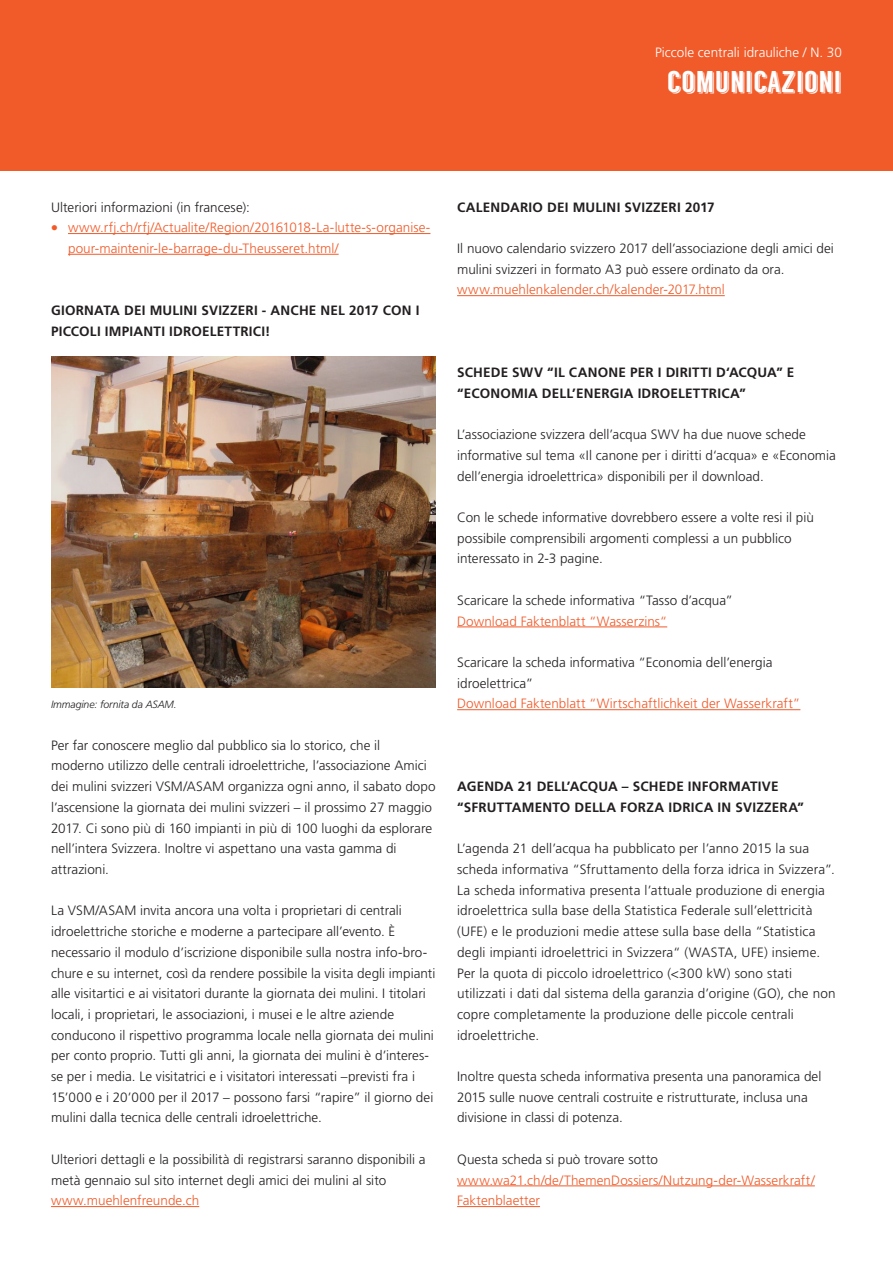
<style>
.page{position:relative;width:893px;height:1263px;background:#fff}
.page>*{position:absolute;margin:0;border:0;box-sizing:border-box;transform-origin:0 0}
.Merkblattzwischentit{font:30px "Langdon";color:#fff}
.Fliesstext{font:300 13.5px/20.7px "Frutiger LT Std";letter-spacing:.005em;color:#231f20}
.Paragraphentitel{font:700 13.5px/20.7px "Frutiger LT Std";letter-spacing:.015em;color:#231f20}
.Fliesstext-2{font:300 13.5px/20.7px "Frutiger LT Std";letter-spacing:.005em;color:#f15b2a}
.Indent_01{font:300 13.5px/20.7px "Frutiger LT Std";color:#f15b2a}
.Zielpublikum{font:300 13.5px "Frutiger LT Std";color:#fff}
.Legende{font:italic 300 10.5px "Frutiger LT Std";letter-spacing:-.01em;color:#231f20}
.s1{color:#f15b2a}
.s2{color:#231f20}
</style>
<div class="page">
<div style="left:0;top:0;width:893px;height:170px;background:#f15b2a"></div>
<hr style="left:68px;top:233px;width:362px;height:1px;background:#f15b2a">
<hr style="left:68px;top:254px;width:271px;height:1px;background:#f15b2a">
<img style="left:51px;top:356px;width:385px;height:332px">
<hr style="left:51px;top:1206px;width:148px;height:1px;background:#f15b2a">
<hr style="left:457px;top:295px;width:268px;height:1px;background:#f15b2a">
<hr style="left:457px;top:626px;width:210px;height:1px;background:#f15b2a">
<hr style="left:457px;top:709px;width:343px;height:1px;background:#f15b2a">
<hr style="left:457px;top:1185px;width:358px;height:1px;background:#f15b2a">
<hr style="left:457px;top:1206px;width:83px;height:1px;background:#f15b2a">
<p class="Zielpublikum" style="left:655px;top:45px;width:188px">Piccole centrali idrauliche / N. 30</p>
<p class="Merkblattzwischentit" style="left:667px;top:66px;width:176px">COMUNICAZIONI</p>
<p class="Fliesstext" style="left:51px;top:197px;width:200px">Ulteriori informazioni (in francese):</p>
<p class="Indent_01" style="left:68px;top:217px;width:364px;text-indent:-17px">● www.rfj.ch/rfj/Actualite/Region/20161018-La-lutte-s-organise&shy;pour-maintenir-le-barrage-du-Theusseret.html/</p>
<p class="Paragraphentitel" style="left:51px;top:300px;width:370px">GIORNATA DEI MULINI SVIZZERI - ANCHE NEL 2017 CON I<br>PICCOLI IMPIANTI IDROELETTRICI!</p>
<p class="Legende" style="left:51px;top:698px;width:127px">Immagine: fornita da ASAM.</p>
<p class="Fliesstext" style="left:51px;top:735px;width:386px">Per far conoscere meglio dal pubblico sia lo storico, che il moderno utilizzo delle centrali idroelettriche, l’associazione Amici dei mulini svizzeri VSM/ASAM organizza ogni anno, il sabato dopo l’ascensione la giornata dei mulini svizzeri – il prossimo 27 maggio 2017. Ci sono più di 160 impianti in più di 100 luoghi da esplorare nell’intera Svizzera. Inoltre vi aspettano una vasta gamma di attrazioni.</p>
<p class="Fliesstext" style="left:51px;top:900px;width:386px">La VSM/ASAM invita ancora una volta i proprietari di centrali idroelettriche storiche e moderne a partecipare all’evento. È necessario il modulo d’iscrizione disponibile sulla nostra info-bro&shy;chure e su internet, così da rendere possibile la visita degli impianti alle visitartici e ai visitatori durante la giornata dei mulini. I titolari locali, i proprietari, le associazioni, i musei e le altre aziende conducono il rispettivo programma locale nella giornata dei mulini per conto proprio. Tutti gli anni, la giornata dei mulini è d’interes&shy;se per i media. Le visitatrici e i visitatori interessati –previsti fra i 15’000 e i 20’000 per il 2017 – possono farsi “rapire” il giorno dei mulini dalla tecnica delle centrali idroelettriche.</p>
<p class="Fliesstext" style="left:51px;top:1149px;width:376px">Ulteriori dettagli e la possibilità di registrarsi saranno disponibili a metà gennaio sul sito internet degli amici dei mulini al sito <span class="s1">www.muehlenfreunde.ch</span></p>
<p class="Paragraphentitel" style="left:457px;top:197px;width:259px">CALENDARIO DEI MULINI SVIZZERI 2017</p>
<p class="Fliesstext" style="left:457px;top:238px;width:378px">Il nuovo calendario svizzero 2017 dell’associazione degli amici dei mulini svizzeri in formato A3 può essere ordinato da ora.</p>
<p class="Fliesstext-2" style="left:457px;top:279px;width:269px">www.muehlenkalender.ch/kalender-2017.html</p>
<p class="Paragraphentitel" style="left:457px;top:362px;width:339px">SCHEDE SWV “IL CANONE PER I DIRITTI D‘ACQUA” E “ECONOMIA DELL’ENERGIA IDROELETTRICA”</p>
<p class="Fliesstext" style="left:457px;top:424px;width:380px">L’associazione svizzera dell’acqua SWV ha due nuove schede informative sul tema «Il canone per i diritti d‘acqua» e «Economia dell’energia idroelettrica» disponibili per il download.</p>
<p class="Fliesstext" style="left:457px;top:507px;width:358px">Con le schede informative dovrebbero essere a volte resi il più possibile comprensibili argomenti complessi a un pubblico interessato in 2-3 pagine.</p>
<p class="Fliesstext" style="left:457px;top:590px;width:278px">Scaricare la schede informativa “Tasso d’acqua”</p>
<p class="Fliesstext-2" style="left:457px;top:611px;width:212px">Download Faktenblatt “Wasserzins“</p>
<p class="Fliesstext" style="left:457px;top:652px;width:317px">Scaricare la scheda informativa “Economia dell’energia idroelettrica”</p>
<p class="Fliesstext-2" style="left:457px;top:693px;width:345px">Download Faktenblatt “Wirtschaftlichkeit der Wasserkraft”</p>
<p class="Paragraphentitel" style="left:457px;top:776px;width:348px">AGENDA 21 DELL’ACQUA – SCHEDE INFORMATIVE “SFRUTTAMENTO DELLA FORZA IDRICA IN SVIZZERA”</p>
<p class="Fliesstext" style="left:457px;top:838px;width:380px">L’agenda 21 dell’acqua ha pubblicato per l’anno 2015 la sua scheda informativa “Sfruttamento della forza idrica in Svizzera”.<br>La scheda informativa presenta l’attuale produzione di energia idroelettrica sulla base della Statistica Federale sull’elettricità (UFE) e le produzioni medie attese sulla base della “Statistica degli impianti idroelettrici in Svizzera“ (WASTA, UFE) insieme.<br>Per la quota di piccolo idroelettrico (&lt;300 kW) sono stati utilizzati i dati dal sistema della garanzia d’origine (GO), che non copre completamente la produzione delle piccole centrali idroelettriche.</p>
<p class="Fliesstext" style="left:457px;top:1066px;width:366px">Inoltre questa scheda informativa presenta una panoramica del<br>2015 sulle nuove centrali costruite e ristrutturate, inclusa una divisione in classi di potenza.</p>
<p class="Fliesstext-2" style="left:457px;top:1149px;width:359px"><span class="s2">Questa scheda si può trovare sotto </span>www.wa21.ch/de/ThemenDossiers/Nutzung-der-Wasserkraft/<br>Faktenblaetter</p>
</div>
